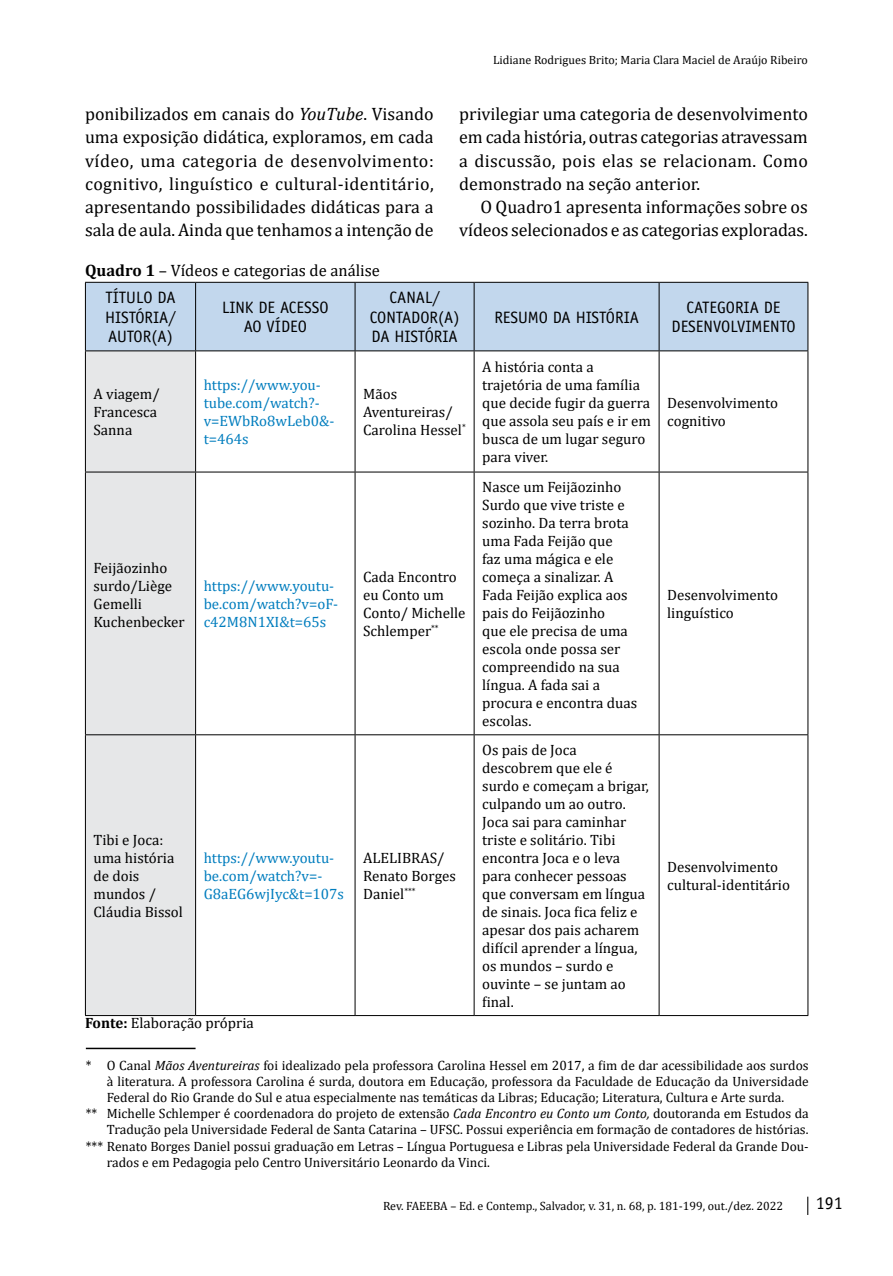
<style>
.page{position:relative;width:893px;height:1276px;background:#fff}
.page>*{position:absolute;margin:0;border:0;box-sizing:border-box;transform-origin:0 0}
.t1{font:18px/23.1px "Cambria";color:#000;text-align:justify}
.t2{font:18px "Officina Sans";color:#000}
.t3{font:16.5px/19.8px "Officina Sans Std";color:#000;text-align:center}
.t4{font:16.5px "Cambria";color:#000}
.t5{font:15px/18px "Cambria";color:#000}
.t6{font:15px/18px "Cambria";color:#007dbe}
.t7{font:13.5px "Cambria";color:#000}
.t8{font:12px "Cambria";color:#000}
.s1{font-style:italic}
.s2{font-weight:700}
</style>
<div class="page">
<svg style="left:807px;top:1196px;width:1px;height:19px"></svg>
<div style="left:86px;top:283px;width:722px;height:67px;background:#c2d7ed"></div>
<div style="left:86px;top:351px;width:109px;height:664px;background:#e6e7e8"></div>
<hr style="left:85px;top:282px;width:111px;height:1px;background:#000">
<hr style="left:196px;top:282px;width:159px;height:1px;background:#000">
<hr style="left:355px;top:282px;width:119px;height:1px;background:#000">
<hr style="left:474px;top:282px;width:185px;height:1px;background:#000">
<hr style="left:659px;top:282px;width:149px;height:1px;background:#000">
<hr style="left:85px;top:350px;width:111px;height:1px;background:#000">
<hr style="left:196px;top:350px;width:159px;height:1px;background:#000">
<hr style="left:355px;top:350px;width:119px;height:1px;background:#000">
<hr style="left:474px;top:350px;width:185px;height:1px;background:#000">
<hr style="left:659px;top:350px;width:149px;height:1px;background:#000">
<hr style="left:85px;top:472px;width:111px;height:1px;background:#000">
<hr style="left:196px;top:472px;width:159px;height:1px;background:#000">
<hr style="left:355px;top:472px;width:119px;height:1px;background:#000">
<hr style="left:474px;top:472px;width:185px;height:1px;background:#000">
<hr style="left:659px;top:472px;width:149px;height:1px;background:#000">
<hr style="left:85px;top:734px;width:111px;height:1px;background:#000">
<hr style="left:196px;top:734px;width:159px;height:1px;background:#000">
<hr style="left:355px;top:734px;width:119px;height:1px;background:#000">
<hr style="left:474px;top:734px;width:185px;height:1px;background:#000">
<hr style="left:659px;top:734px;width:149px;height:1px;background:#000">
<hr style="left:85px;top:1015px;width:111px;height:1px;background:#000">
<hr style="left:196px;top:1015px;width:159px;height:1px;background:#000">
<hr style="left:355px;top:1015px;width:119px;height:1px;background:#000">
<hr style="left:474px;top:1015px;width:185px;height:1px;background:#000">
<hr style="left:659px;top:1015px;width:149px;height:1px;background:#000">
<hr style="left:85px;top:283px;width:1px;height:67px;background:#000">
<hr style="left:85px;top:351px;width:1px;height:121px;background:#000">
<hr style="left:85px;top:472px;width:1px;height:262px;background:#000">
<hr style="left:85px;top:735px;width:1px;height:280px;background:#000">
<hr style="left:195px;top:283px;width:1px;height:67px;background:#000">
<hr style="left:355px;top:283px;width:1px;height:67px;background:#000">
<hr style="left:474px;top:283px;width:1px;height:67px;background:#000">
<hr style="left:659px;top:283px;width:1px;height:67px;background:#000">
<hr style="left:808px;top:283px;width:1px;height:67px;background:#000">
<hr style="left:195px;top:351px;width:1px;height:121px;background:#000">
<hr style="left:355px;top:351px;width:1px;height:121px;background:#000">
<hr style="left:474px;top:351px;width:1px;height:121px;background:#000">
<hr style="left:659px;top:351px;width:1px;height:121px;background:#000">
<hr style="left:808px;top:351px;width:1px;height:121px;background:#000">
<hr style="left:195px;top:472px;width:1px;height:262px;background:#000">
<hr style="left:355px;top:472px;width:1px;height:262px;background:#000">
<hr style="left:474px;top:472px;width:1px;height:262px;background:#000">
<hr style="left:659px;top:472px;width:1px;height:262px;background:#000">
<hr style="left:808px;top:472px;width:1px;height:262px;background:#000">
<hr style="left:195px;top:735px;width:1px;height:280px;background:#000">
<hr style="left:355px;top:735px;width:1px;height:280px;background:#000">
<hr style="left:474px;top:735px;width:1px;height:280px;background:#000">
<hr style="left:659px;top:735px;width:1px;height:280px;background:#000">
<hr style="left:808px;top:735px;width:1px;height:280px;background:#000">
<hr style="left:86px;top:1047px;width:110px;height:2px;background:#000">
<p class="t8" style="left:493px;top:53px;width:316px">Lidiane Rodrigues Brito; Maria Clara Maciel de Araújo Ribeiro</p>
<p class="t1" style="left:85px;top:103px;width:350px">ponibilizados em canais do <span class="s1">YouTube</span>. Visando uma exposição didática, exploramos, em cada vídeo, uma categoria de desenvolvimento: cognitivo, linguístico e cultural-identitário, apresentando possibilidades didáticas para a sala de aula. Ainda que tenhamos a intenção de</p>
<p class="t1" style="left:459px;top:103px;width:350px">privilegiar uma categoria de desenvolvimento em cada história, outras categorias atravessam a discussão, pois elas se relacionam. Como demonstrado na seção anterior.</p>
<p class="t1" style="left:459px;top:195px;width:350px;text-align:right">O Quadro1 apresenta informações sobre os vídeos selecionados e as categorias exploradas.</p>
<p class="t4" style="left:85px;top:260px;width:296px"><span class="s2">Quadro 1</span> – Vídeos e categorias de análise</p>
<p class="t3" style="left:105px;top:287px;width:72px;text-align:justify">TÍTULO DA HISTÓRIA/ AUTOR(A)</p>
<p class="t3" style="left:222px;top:297px;width:108px">LINK DE ACESSO<br>AO VÍDEO</p>
<p class="t3" style="left:370px;top:287px;width:91px">CANAL/<br>CONTADOR(A)<br>DA HISTÓRIA</p>
<p class="t5" style="left:94px;top:385px;width:68px">A viagem/<br>Francesca<br>Sanna</p>
<p class="t6" style="left:204px;top:376px;width:132px">https://www.you&shy;tube.com/watch?- v=EWbRo8wLeb0&amp;- t=464s</p>
<p class="t5" style="left:363px;top:385px;width:104px">Mãos<br>Aventureiras/<br>Carolina Hessel<sup>*</sup></p>
<p class="t5" style="left:94px;top:559px;width:93px">Feijãozinho surdo/Liège<br>Gemelli<br>Kuchenbecker</p>
<p class="t6" style="left:204px;top:577px;width:136px">https://www.youtu&shy;be.com/watch?v=oF&shy;c42M8N1XI&amp;t=65s</p>
<p class="t5" style="left:363px;top:568px;width:104px">Cada Encontro eu Conto um<br>Conto/ Michelle<br>Schlemper<sup>**</sup></p>
<p class="t5" style="left:94px;top:831px;width:91px">Tibi e Joca: uma história de dois mundos /<br>Cláudia Bissol</p>
<p class="t6" style="left:204px;top:849px;width:142px">https://www.youtu&shy;be.com/watch?v=-<br>G8aEG6wjIyc&amp;t=107s</p>
<p class="t5" style="left:363px;top:849px;width:94px">ALELIBRAS/<br>Renato Borges<br>Daniel<sup>***</sup></p>
<p class="t3" style="left:494px;top:307px;width:146px">RESUMO DA HISTÓRIA</p>
<p class="t3" style="left:671px;top:297px;width:126px">CATEGORIA DE<br>DESENVOLVIMENTO</p>
<p class="t5" style="left:482px;top:358px;width:170px">A história conta a trajetória de uma família que decide fugir da guerra que assola seu país e ir em busca de um lugar seguro para viver.</p>
<p class="t5" style="left:482px;top:478px;width:157px">Nasce um Feijãozinho<br>Surdo que vive triste e sozinho. Da terra brota uma Fada Feijão que<br>faz uma mágica e ele começa a sinalizar. A<br>Fada Feijão explica aos pais do Feijãozinho<br>que ele precisa de uma escola onde possa ser compreendido na sua língua. A fada sai a procura e encontra duas escolas.</p>
<p class="t5" style="left:482px;top:741px;width:168px">Os pais de Joca descobrem que ele é surdo e começam a brigar, culpando um ao outro.<br>Joca sai para caminhar triste e solitário. Tibi encontra Joca e o leva para conhecer pessoas que conversam em língua de sinais. Joca fica feliz e apesar dos pais acharem difícil aprender a língua, os mundos – surdo e ouvinte – se juntam ao final.</p>
<p class="t5" style="left:667px;top:394px;width:112px">Desenvolvimento cognitivo</p>
<p class="t5" style="left:667px;top:586px;width:112px">Desenvolvimento linguístico</p>
<p class="t5" style="left:667px;top:858px;width:124px">Desenvolvimento cultural-identitário</p>
<p class="t5" style="left:85px;top:1013px;width:170px"><span class="s2">Fonte:</span> Elaboração própria</p>
<p class="t7" style="left:86px;top:1057px;width:724px">* O Canal <span class="s1">Mãos Aventureiras</span> foi idealizado pela professora Carolina Hessel em 2017, a fim de dar acessibilidade aos surdos</p>
<p class="t7" style="left:107px;top:1073px;width:703px">à literatura. A professora Carolina é surda, doutora em Educação, professora da Faculdade de Educação da Universidade</p>
<p class="t7" style="left:107px;top:1089px;width:679px">Federal do Rio Grande do Sul e atua especialmente nas temáticas da Libras; Educação; Literatura, Cultura e Arte surda.</p>
<p class="t7" style="left:86px;top:1105px;width:724px">** Michelle Schlemper é coordenadora do projeto de extensão <span class="s1">Cada Encontro eu Conto um Conto,</span> doutoranda em Estudos da</p>
<p class="t7" style="left:107px;top:1121px;width:703px">Tradução pela Universidade Federal de Santa Catarina – UFSC. Possui experiência em formação de contadores de histórias.</p>
<p class="t7" style="left:86px;top:1138px;width:724px">*** Renato Borges Daniel possui graduação em Letras – Língua Portuguesa e Libras pela Universidade Federal da Grande Dou-</p>
<p class="t7" style="left:107px;top:1154px;width:385px">rados e em Pedagogia pelo Centro Universitário Leonardo da Vinci.</p>
<p class="t8" style="left:383px;top:1198px;width:402px">Rev. FAEEBA – Ed. e Contemp., Salvador, v. 31, n. 68, p. 181-199, out./dez. 2022</p>
<p class="t2" style="left:816px;top:1192px;width:28px">191</p>
</div>
